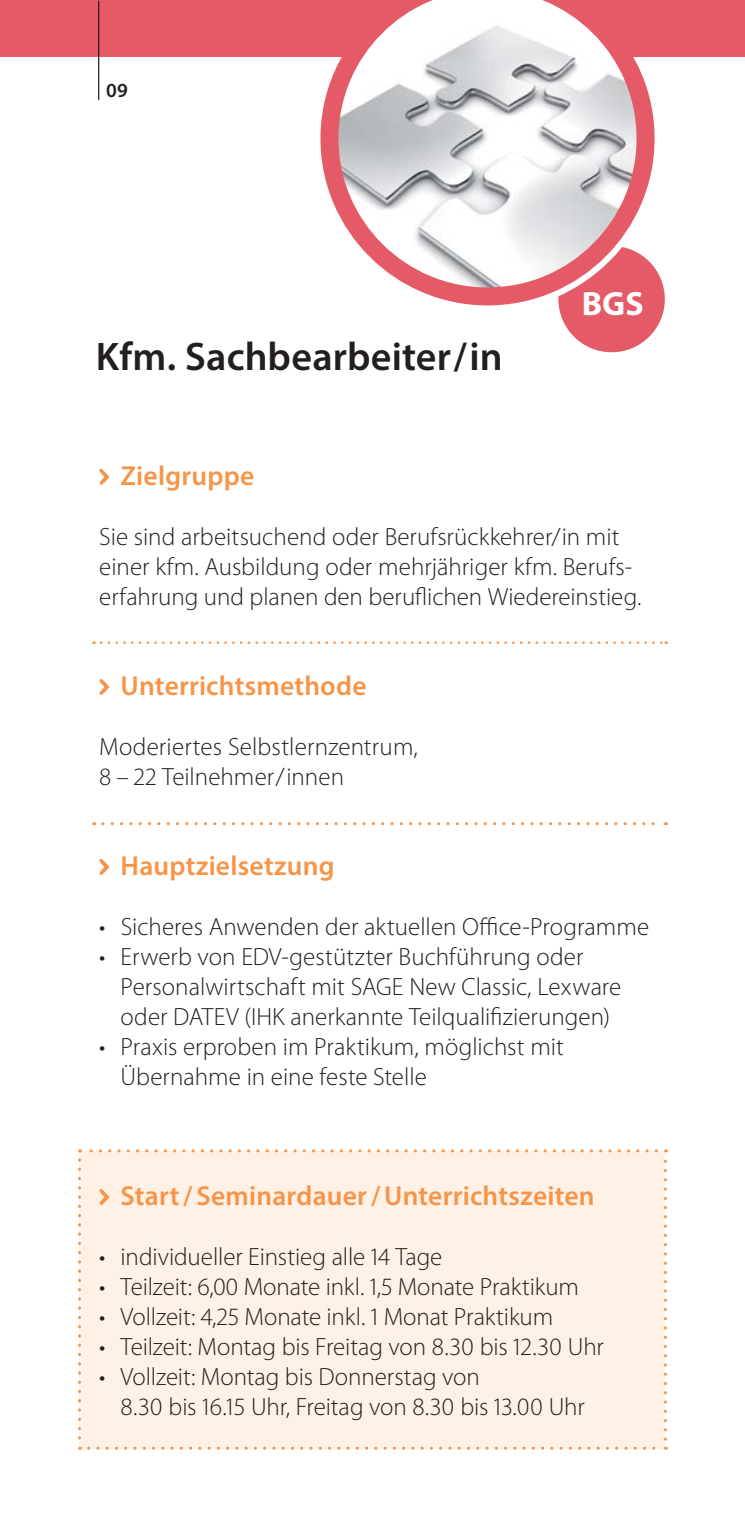
<style>
.page{position:relative;width:745px;height:1531px;background:#fff}
.page>*{position:absolute;margin:0;border:0;box-sizing:border-box;transform-origin:0 0}
.t1{font:600 40px "Myriad Pro";letter-spacing:.005em;color:#231f20}
.t2{font:700 33.75px "Myriad Pro";color:#fff}
.t3{font:600 27.5px "Myriad Pro";letter-spacing:.01em;color:#f79448}
.t4{font:300 25px/30px "Myriad Pro";color:#231f20}
.t5{font:600 20px "Myriad Pro";color:#231f20}
</style>
<div class="page">
<div style="left:558px;top:246px;width:106px;height:106px;background:#e55a67;border-radius:50%"></div>
<div style="left:0;top:0;width:744px;height:57px;background:#e55a67"></div>
<svg style="left:320px;top:0;width:334px;height:305px"></svg>
<svg style="left:101px;top:641px;width:565px;height:3px"></svg>
<svg style="left:103px;top:822px;width:563px;height:3px"></svg>
<div style="left:79px;top:1151px;width:586px;height:297px;background:#fff1e6"></div>
<svg style="left:78px;top:1160px;width:3px;height:289px"></svg>
<svg style="left:88px;top:1446px;width:578px;height:3px"></svg>
<svg style="left:664px;top:1149px;width:2px;height:290px"></svg>
<svg style="left:79px;top:1149px;width:577px;height:3px"></svg>
<svg style="left:99px;top:469px;width:11px;height:16px"></svg>
<svg style="left:99px;top:679px;width:11px;height:16px"></svg>
<svg style="left:99px;top:859px;width:11px;height:16px"></svg>
<svg style="left:99px;top:1189px;width:11px;height:16px"></svg>
<hr style="left:98px;top:1px;width:1px;height:99px;background:#231f20">
<p class="t5" style="left:106px;top:82px;width:23px">09</p>
<h1 class="t1" style="left:96px;top:341px;width:408px">Kfm. Sachbearbeiter/in</h1>
<h2 class="t2" style="left:581px;top:291px;width:63px">BGS</h2>
<p class="t3" style="left:120px;top:465px;width:135px">Zielgruppe</p>
<p class="t4" style="left:99px;top:524px;width:543px">Sie sind arbeitsuchend oder Berufsrückkehrer/in mit einer kfm. Ausbildung oder mehrjähriger kfm. Berufs&shy;erfahrung und planen den beruflichen Wiedereinstieg.</p>
<p class="t3" style="left:120px;top:675px;width:247px">Unterrichtsmethode</p>
<p class="t4" style="left:99px;top:734px;width:320px">Moderiertes Selbstlernzentrum,<br>8 – 22 Teilnehmer/innen</p>
<p class="t3" style="left:120px;top:855px;width:215px">Hauptzielsetzung</p>
<p class="t4" style="left:99px;top:914px;width:551px">• Sicheres Anwenden der aktuellen Office-Programme</p>
<p class="t4" style="left:120px;top:944px;width:502px;text-indent:-21px">• Erwerb von EDV-gestützter Buchführung oder<br>Personalwirtschaft mit SAGE New Classic, Lexware oder DATEV (IHK anerkannte Teilqualifizierungen)</p>
<p class="t4" style="left:120px;top:1034px;width:444px;text-indent:-21px">• Praxis erproben im Praktikum, möglichst mit<br>Übernahme in eine feste Stelle</p>
<p class="t3" style="left:120px;top:1185px;width:475px">Start / Seminardauer / Unterrichtszeiten</p>
<p class="t4" style="left:99px;top:1244px;width:344px">• individueller Einstieg alle 14 Tage</p>
<p class="t4" style="left:99px;top:1274px;width:481px">• Teilzeit: 6,00 Monate inkl. 1,5 Monate Praktikum</p>
<p class="t4" style="left:99px;top:1304px;width:455px">• Vollzeit: 4,25 Monate inkl. 1 Monat Praktikum</p>
<p class="t4" style="left:99px;top:1334px;width:506px">• Teilzeit: Montag bis Freitag von 8.30 bis 12.30 Uhr</p>
<p class="t4" style="left:120px;top:1364px;width:465px;text-indent:-21px">• Vollzeit: Montag bis Donnerstag von<br>8.30 bis 16.15 Uhr, Freitag von 8.30 bis 13.00 Uhr</p>
</div>
